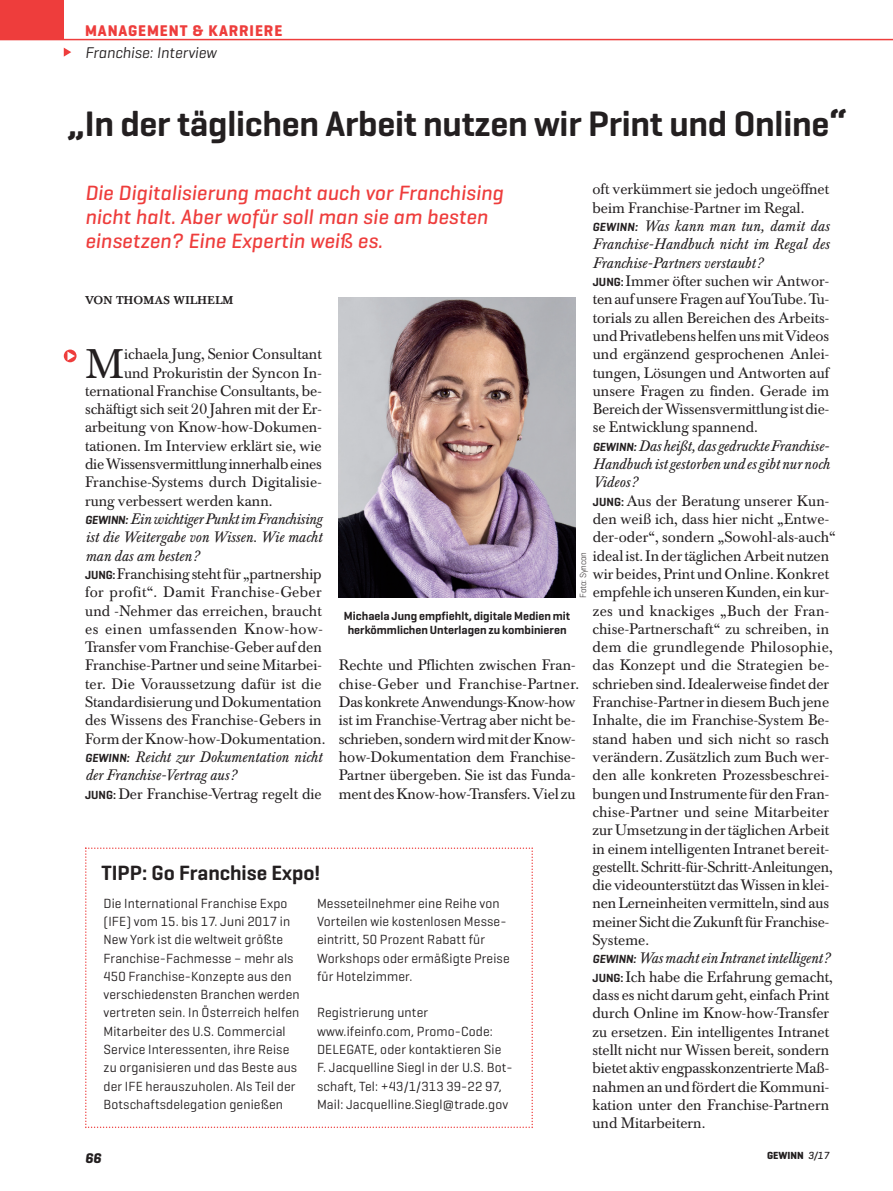
<style>
.page{position:relative;width:893px;height:1191px;background:#fff}
.page>*{position:absolute;margin:0;border:0;box-sizing:border-box;transform-origin:0 0}
.t1{font:40.95px "Baskerville BE";color:#231f20}
.t2{font:600 36px "Geogrotesque";letter-spacing:-.005em;color:#231f20}
.t3{font:italic 500 21px/24px "Geogrotesque";letter-spacing:.005em;color:#ee3d3c}
.t4{font:600 21px "Geogrotesque";color:#231f20}
.t5{font:700 15.75px "Geogrotesque";letter-spacing:.055em;color:#ee3d3c}
.t6{font:italic 15.75px "Geogrotesque";color:#231f20}
.t7{font:15px/18.3px "Baskerville BE";color:#231f20}
.t8{font:italic 15px "Baskerville BE";color:#231f20}
.t9{font:15px "Baskerville BE";letter-spacing:-.02em;color:#231f20}
.t10{font:15px "Baskerville BE";letter-spacing:.025em;color:#231f20}
.t11{font:15px "Baskerville BE";letter-spacing:.03em;color:#231f20}
.t12{font:italic 700 14.25px "Geogrotesque";color:#231f20}
.t13{font:13.5px/18.3px "Geogrotesque";letter-spacing:.01em;color:#231f20}
.t14{font:600 12px/13.5px "Geogrotesque";color:#231f20;text-align:center}
.t15{font:500 11.25px "Baskerville BE";color:#231f20}
.t16{font:700 10.5px "Geogrotesque";color:#231f20}
.t17{font:300 9px "Geogrotesque";letter-spacing:-.015em;color:#231f20}
.s1{font-family:"Geogrotesque";font-weight:600;font-style:italic;font-size:12px}
.s2{font-style:italic}
.s3{font-family:"Geogrotesque";font-weight:600;font-size:12px}
.s4{font-weight:500;font-style:italic}
</style>
<div class="page">
<div style="left:0;top:0;width:64px;height:40px;background:#ee3d3c"></div>
<hr style="left:0;top:39px;width:893px;height:1px;background:#ee3d3c">
<svg style="left:64px;top:48px;width:7px;height:9px"></svg>
<svg style="left:64px;top:349px;width:13px;height:13px"></svg>
<svg style="left:85px;top:847px;width:448px;height:281px"></svg>
<img style="left:339px;top:297px;width:237px;height:301px">
<p class="t5" style="left:85px;top:22px;width:199px">MANAGEMENT &amp; KARRIERE</p>
<p class="t6" style="left:85px;top:44px;width:133px">Franchise: Interview</p>
<h2 class="t2" style="left:68px;top:111px;width:780px">„In der täglichen Arbeit nutzen wir Print und Online“</h2>
<p class="t7" style="left:592px;top:182px;width:245px">oft verkümmert sie jedoch ungeöffnet beim Franchise-Partner im Regal.<br><span class="s1">GEWINN:</span> <span class="s2">Was kann man tun, damit das Franchise-Handbuch nicht im Regal des Franchise-Partners verstaubt?<br></span><span class="s3">JUNG:</span> Immer öfter suchen wir Antwor&shy;ten auf unsere Fragen auf YouTube. Tu&shy;torials zu allen Bereichen des Arbeits&shy;und Privatlebens helfen uns mit Videos und ergänzend gesprochenen Anlei&shy;tungen, Lösungen und Antworten auf unsere Fragen zu finden. Gerade im Bereich der Wissensvermittlung ist die&shy;se Entwicklung spannend.<br><span class="s1">GEWINN:</span> <span class="s2">Das heißt, das gedruckte Franchise-Handbuch ist gestorben und es gibt nur noch Videos?<br></span><span class="s3">JUNG:</span> Aus der Beratung unserer Kun&shy;den weiß ich, dass hier nicht „Entwe&shy;der-oder“, sondern „Sowohl-als-auch“ ideal ist. In der täglichen Arbeit nutzen wir beides, Print und Online. Konkret empfehle ich unseren Kunden, ein kur&shy;zes und knackiges „Buch der Fran&shy;chise-Partnerschaft“ zu schreiben, in dem die grundlegende Philosophie, das Konzept und die Strategien be&shy;schrieben sind. Idealerweise findet der Franchise-Partner in diesem Buch jene Inhalte, die im Franchise-System Be&shy;stand haben und sich nicht so rasch verändern. Zusätzlich zum Buch wer&shy;den alle konkreten Prozessbeschrei&shy;bungen und Instrumente für den Fran&shy;chise-Partner und seine Mitarbeiter zur Umsetzung in der täglichen Arbeit in einem intelligenten Intranet bereit&shy;gestellt. Schritt-für-Schritt-Anleitungen, die videounterstützt das Wissen in klei&shy;nen Lerneinheiten vermitteln, sind aus meiner Sicht die Zukunft für Franchise-Systeme.<br><span class="s1">GEWINN:</span> <span class="s2">Was macht ein Intranet intelligent?<br></span><span class="s3">JUNG:</span> Ich habe die Erfahrung gemacht, dass es nicht darum geht, einfach Print durch Online im Know-how-Transfer zu ersetzen. Ein intelligentes Intranet stellt nicht nur Wissen bereit, sondern bietet aktiv engpasskonzentrierte Maß&shy;nahmen an und fördert die Kommuni&shy;kation unter den Franchise-Partnern und Mitarbeitern.</p>
<h3 class="t3" style="left:85px;top:180px;width:420px">Die Digitalisierung macht auch vor Franchising nicht halt. Aber wofür soll man sie am besten einsetzen? Eine Expertin weiß es.</h3>
<p class="t15" style="left:85px;top:296px;width:150px">VON THOMAS WILHELM</p>
<h1 class="t1" style="left:85px;top:347px;width:41px">M</h1>
<p class="t7" style="left:124px;top:346px;width:199px">ichaela Jung, Senior Consultant</p>
<p class="t7" style="left:124px;top:365px;width:199px">und Prokuristin der Syncon In-</p>
<p class="t7" style="left:85px;top:383px;width:238px">ternational Franchise Consultants, be-</p>
<p class="t7" style="left:85px;top:401px;width:238px">schäftigt sich seit 20 Jahren mit der Er-</p>
<p class="t7" style="left:85px;top:420px;width:238px">arbeitung von Know-how-Dokumen-</p>
<p class="t7" style="left:85px;top:438px;width:238px">tationen. Im Interview erklärt sie, wie</p>
<p class="t9" style="left:85px;top:458px;width:238px">die Wissensvermittlung innerhalb eines</p>
<p class="t7" style="left:85px;top:475px;width:238px">Franchise-Systems durch Digitalisie-</p>
<p class="t7" style="left:85px;top:493px;width:189px">rung verbessert werden kann.</p>
<p class="t8" style="left:85px;top:513px;width:238px"><span class="s3">GEWINN:</span> Ein wichtiger Punkt im Franchising</p>
<p class="t8" style="left:85px;top:531px;width:238px">ist die Weitergabe von Wissen. Wie macht</p>
<p class="t8" style="left:85px;top:549px;width:115px">man das am besten?</p>
<p class="t7" style="left:85px;top:566px;width:238px"><span class="s3">JUNG:</span> Franchising steht für „partnership</p>
<p class="t10" style="left:85px;top:586px;width:238px">for profit“. Damit Franchise-Geber</p>
<p class="t7" style="left:85px;top:603px;width:238px">und -Nehmer das erreichen, braucht</p>
<p class="t11" style="left:85px;top:623px;width:239px">es einen umfassenden Know-how-</p>
<p class="t7" style="left:85px;top:639px;width:238px">Transfer vom Franchise-Geber auf den</p>
<p class="t7" style="left:85px;top:658px;width:238px">Franchise-Partner und seine Mitarbei-</p>
<p class="t7" style="left:85px;top:676px;width:238px">ter. Die Voraussetzung dafür ist die</p>
<p class="t7" style="left:85px;top:694px;width:238px">Standardisierung und Dokumentation</p>
<p class="t7" style="left:85px;top:712px;width:238px">des Wissens des Franchise-Gebers in</p>
<p class="t7" style="left:85px;top:731px;width:242px">Form der Know-how-Dokumenta tion.</p>
<p class="t8" style="left:85px;top:751px;width:238px"><span class="s3">GEWINN:</span> Reicht zur Dokumentation nicht</p>
<p class="t8" style="left:85px;top:769px;width:152px">der Franchise-Vertrag aus?</p>
<p class="t7" style="left:85px;top:786px;width:238px"><span class="s3">JUNG:</span> Der Franchise-Vertrag regelt die</p>
<p class="t17" style="left:578px;top:598px;width:47px;rotate:-90deg">Foto: Syncon</p>
<p class="t14" style="left:344px;top:610px;width:228px">Michaela Jung empfiehlt, digitale Medien mit herkömmlichen Unterlagen zu kombinieren</p>
<p class="t7" style="left:339px;top:658px;width:242px">Rechte und Pflichten zwischen Fran&shy;chise-Geber und Franchise-Partner.<br>Das konkrete Anwendungs-Know-how ist im Franchise-Vertrag aber nicht be&shy;schrieben, sondern wird mit der Know&shy;how-Dokumentation dem Franchise-Partner übergeben. Sie ist das Funda&shy;ment des Know-how-Transfers. Viel zu</p>
<h3 class="t4" style="left:102px;top:865px;width:220px">TIPP: Go Franchise Expo!</h3>
<p class="t13" style="left:103px;top:895px;width:198px">Die International Franchise Expo (IFE) vom 15. bis 17. Juni 2017 in New York ist die weltweit größte Franchise-Fachmesse – mehr als 450 Franchise-Konzepte aus den verschiedensten Branchen werden vertreten sein. In Österreich helfen Mitarbeiter des U.S. Commercial Service Interessenten, ihre Reise zu organisieren und das Beste aus der IFE herauszuholen. Als Teil der Botschaftsdelegation genießen</p>
<p class="t13" style="left:317px;top:895px;width:194px">Messeteilnehmer eine Reihe von<br>Vorteilen wie kostenlosen Messe&shy;eintritt, 50 Prozent Rabatt für<br>Workshops oder ermäßigte Preise für Hotelzimmer.</p>
<p class="t13" style="left:317px;top:1005px;width:197px">Registrierung unter www.ifeinfo.com, Promo-Code:<br>DELEGATE, oder kontaktieren Sie<br>F. Jacquelline Siegl in der U.S. Bot&shy;schaft, Tel: +43/1/313 39-22 97,<br>Mail: Jacquelline.Siegl@trade.gov</p>
<p class="t12" style="left:85px;top:1149px;width:18px">66</p>
<p class="t16" style="left:767px;top:1149px;width:64px">GEWINN <span class="s4">3/17</span></p>
</div>
